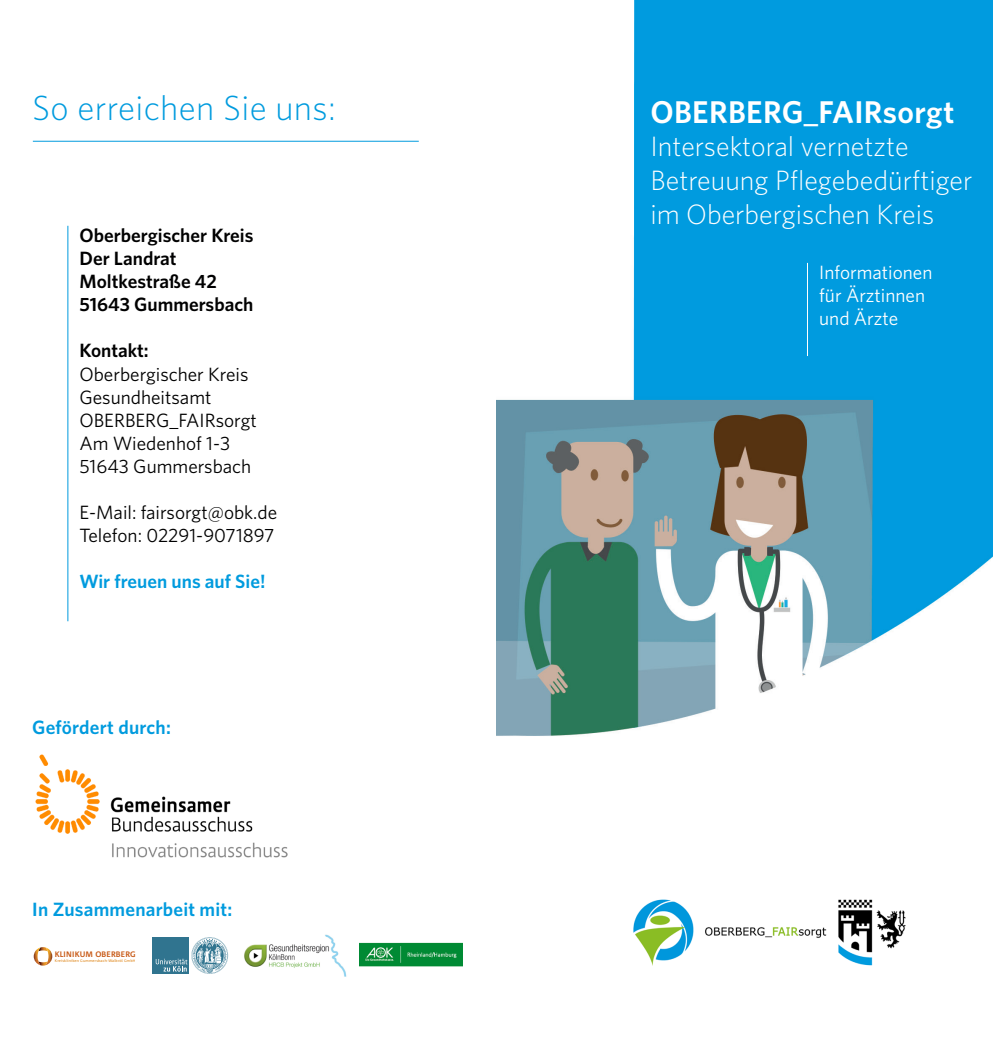
<style>
.page{position:relative;width:993px;height:1052px;background:#fff}
.page>*{position:absolute;margin:0;border:0;box-sizing:border-box;transform-origin:0 0}
.t1{font:300 35px "Whitney";letter-spacing:.01em;color:#009bde}
.t2{font:600 31.5px "Whitney";letter-spacing:.01em;color:#fff}
.t3{font:300 28px/33.6px "Whitney";color:#fff}
.t4{font:19.25px/23.1px "Whitney";color:#000001}
.t5{font:600 19.25px/23.1px "Whitney";color:#000001}
.t6{font:600 19.25px "Whitney";letter-spacing:.01em;color:#009bde}
.t7{font:19.25px/23.1px "Whitney";color:#fff}
.t8{font:700 8.05px "Corpid C1";letter-spacing:.015em;color:#c85b18}
.t9{font:3.85px "Corpid C1";letter-spacing:.035em;color:#df8619}
</style>
<div class="page">
<img style="left:496px;top:0;width:496px;height:966px">
<img style="left:632px;top:899px;width:273px;height:66px">
<hr style="left:806px;top:263px;width:1px;height:93px;background:#fff">
<hr style="left:33px;top:141px;width:385px;height:1px;background:#009bde">
<img style="left:35px;top:754px;width:253px;height:104px">
<img style="left:34px;top:950px;width:2px;height:12px">
<svg style="left:36px;top:947px;width:10px;height:18px"></svg>
<img style="left:46px;top:947px;width:6px;height:18px">
<svg style="left:152px;top:937px;width:77px;height:37px"></svg>
<div style="left:153px;top:937px;width:36px;height:36px;background:#30748f"></div>
<svg style="left:156px;top:937px;width:72px;height:37px"></svg>
<img style="left:244px;top:934px;width:103px;height:43px">
<img style="left:359px;top:942px;width:103px;height:25px">
<hr style="left:67px;top:226px;width:1px;height:395px;background:#009bde">
<h1 class="t1" style="left:32px;top:85px;width:305px">So erreichen Sie uns:</h1>
<p class="t5" style="left:79px;top:223px;width:175px">Oberbergischer Kreis<br>Der Landrat<br>Moltkestraße 42<br>51643 Gummersbach</p>
<p class="t5" style="left:79px;top:339px;width:71px">Kontakt:</p>
<p class="t4" style="left:79px;top:362px;width:179px">Oberbergischer Kreis<br>Gesundheitsamt<br>OBERBERG_FAIRsorgt<br>Am Wiedenhof 1-3<br>51643 Gummersbach</p>
<p class="t4" style="left:79px;top:500px;width:199px">E-Mail: fairsorgt@obk.de<br>Telefon: 02291-9071897</p>
<p class="t6" style="left:79px;top:569px;width:187px">Wir freuen uns auf Sie!</p>
<p class="t6" style="left:32px;top:714px;width:140px">Gefördert durch:</p>
<p class="t6" style="left:32px;top:896px;width:201px">In Zusammenarbeit mit:</p>
<p class="t8" style="left:55px;top:948px;width:82px">KLINIKUM OBERBERG</p>
<p class="t9" style="left:55px;top:957px;width:82px">Kreiskliniken Gummersbach-Walbröl GmbH</p>
<h2 class="t2" style="left:650px;top:91px;width:305px">OBERBERG_FAIRsorgt</h2>
<h3 class="t3" style="left:650px;top:129px;width:323px">Intersektoral vernetzte<br>Betreuung Pflegebedürftiger im Oberbergischen Kreis</h3>
<p class="t7" style="left:819px;top:260px;width:115px">Informationen für Ärztinnen und Ärzte</p>
</div>
